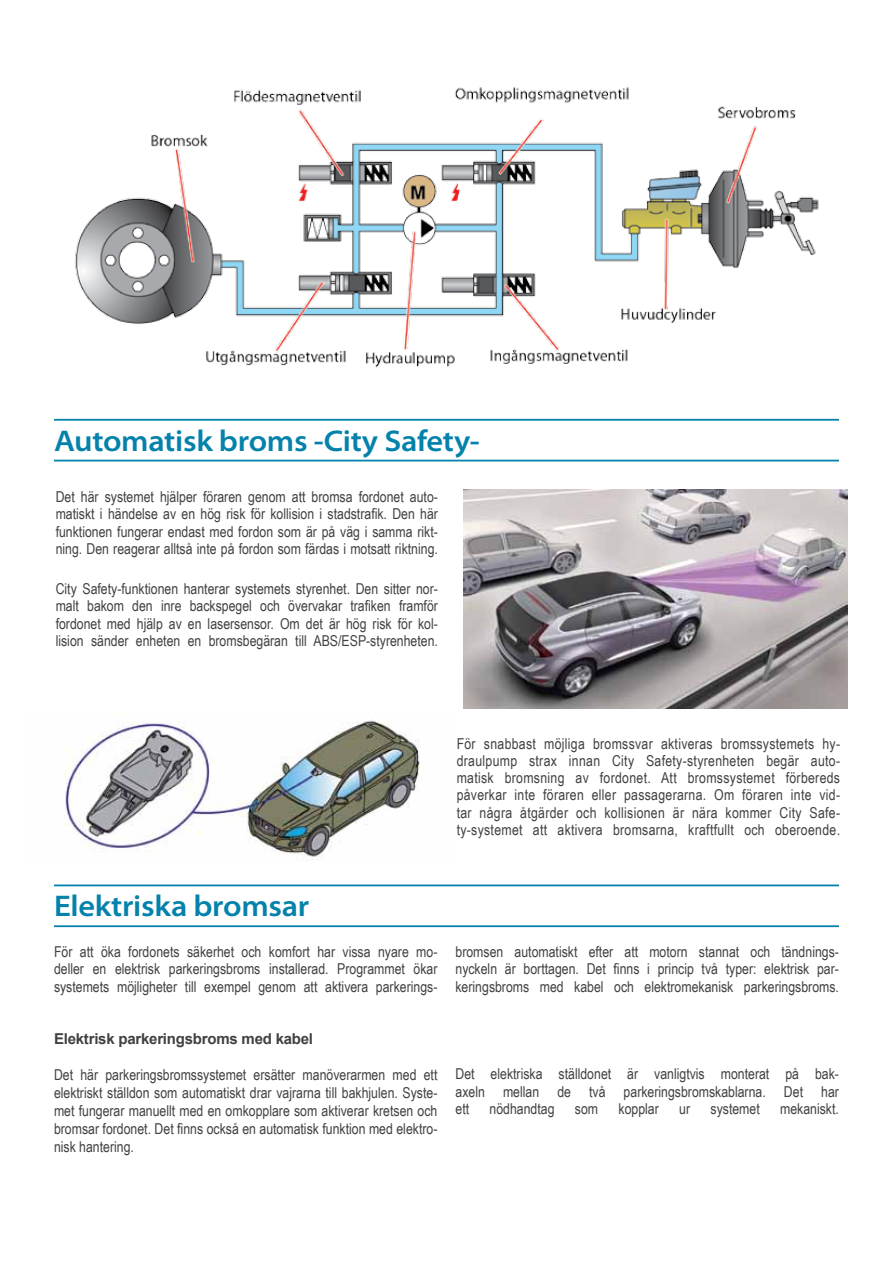
<style>
.page{position:relative;width:893px;height:1263px;background:#fff}
.page>*{position:absolute;margin:0;border:0;box-sizing:border-box;transform-origin:0 0}
.t1{font:600 semi-expanded 30px "Myriad Pro";letter-spacing:-.01em;color:#0482ab}
.t2{font:15px/17.2px "Arial Narrow";color:#414042;text-align:justify}
.t3{font:700 15px "Arial";letter-spacing:-.015em;color:#414042}
</style>
<div class="page">
<img style="left:75px;top:87px;width:744px;height:281px">
<hr style="left:54px;top:419px;width:785px;height:2px;background:#0482ab">
<hr style="left:54px;top:460px;width:785px;height:1px;background:#0482ab">
<img style="left:463px;top:490px;width:384px;height:218px">
<hr style="left:54px;top:884px;width:785px;height:2px;background:#0482ab">
<hr style="left:54px;top:925px;width:785px;height:2px;background:#0482ab">
<img style="left:63px;top:713px;width:357px;height:147px">
<h1 class="t1" style="left:54px;top:424px;width:427px">Automatisk broms -City Safety-</h1>
<p class="t2" style="left:56px;top:488px;width:384px">Det här systemet hjälper föraren genom att bromsa fordonet auto&shy;matiskt i händelse av en hög risk för kollision i stadstrafik. Den här funktionen fungerar endast med fordon som är på väg i samma rikt&shy;ning. Den reagerar alltså inte på fordon som färdas i motsatt riktning.</p>
<p class="t2" style="left:56px;top:580px;width:384px">City Safety-funktionen hanterar systemets styrenhet. Den sitter nor&shy;malt bakom den inre backspegel och övervakar trafiken framför fordonet med hjälp av en lasersensor. Om det är hög risk för kol&shy;lision sänder enheten en bromsbegäran till ABS/ESP-styrenheten.</p>
<h1 class="t1" style="left:54px;top:889px;width:257px">Elektriska bromsar</h1>
<p class="t2" style="left:457px;top:734px;width:385px">För snabbast möjliga bromssvar aktiveras bromssystemets hy&shy;draulpump strax innan City Safety-styrenheten begär auto&shy;matisk bromsning av fordonet. Att bromssystemet förbereds påverkar inte föraren eller passagerarna. Om föraren inte vid&shy;tar några åtgärder och kollisionen är nära kommer City Safe&shy;ty-systemet att aktivera bromsarna, kraftfullt och oberoende.</p>
<p class="t2" style="left:54px;top:943px;width:385px">För att öka fordonets säkerhet och komfort har vissa nyare mo&shy;deller en elektrisk parkeringsbroms installerad. Programmet ökar systemets möjligheter till exempel genom att aktivera parkerings-</p>
<p class="t2" style="left:455px;top:943px;width:385px">bromsen automatiskt efter att motorn stannat och tändnings&shy;nyckeln är borttagen. Det finns i princip två typer: elektrisk par&shy;keringsbroms med kabel och elektromekanisk parkeringsbroms.</p>
<p class="t3" style="left:54px;top:1029px;width:261px">Elektrisk parkeringsbroms med kabel</p>
<p class="t2" style="left:54px;top:1065px;width:385px;line-height:18px">Det här parkeringsbromssystemet ersätter manöverarmen med ett elektriskt ställdon som automatiskt drar vajrarna till bakhjulen. Syste&shy;met fungerar manuellt med en omkopplare som aktiverar kretsen och bromsar fordonet. Det finns också en automatisk funktion med elektro&shy;nisk hantering.</p>
<p class="t2" style="left:455px;top:1065px;width:385px">Det elektriska ställdonet är vanligtvis monterat på bak&shy;axeln mellan de två parkeringsbromskablarna. Det har ett</p>
<p class="t2" style="left:490px;top:1099px;width:66px">nödhandtag</p>
<p class="t2" style="left:575px;top:1099px;width:25px">som</p>
<p class="t2" style="left:618px;top:1099px;width:42px">kopplar</p>
<p class="t2" style="left:679px;top:1099px;width:12px">ur</p>
<p class="t2" style="left:711px;top:1099px;width:51px">systemet</p>
<p class="t2" style="left:780px;top:1099px;width:60px">mekaniskt.</p>
</div>
